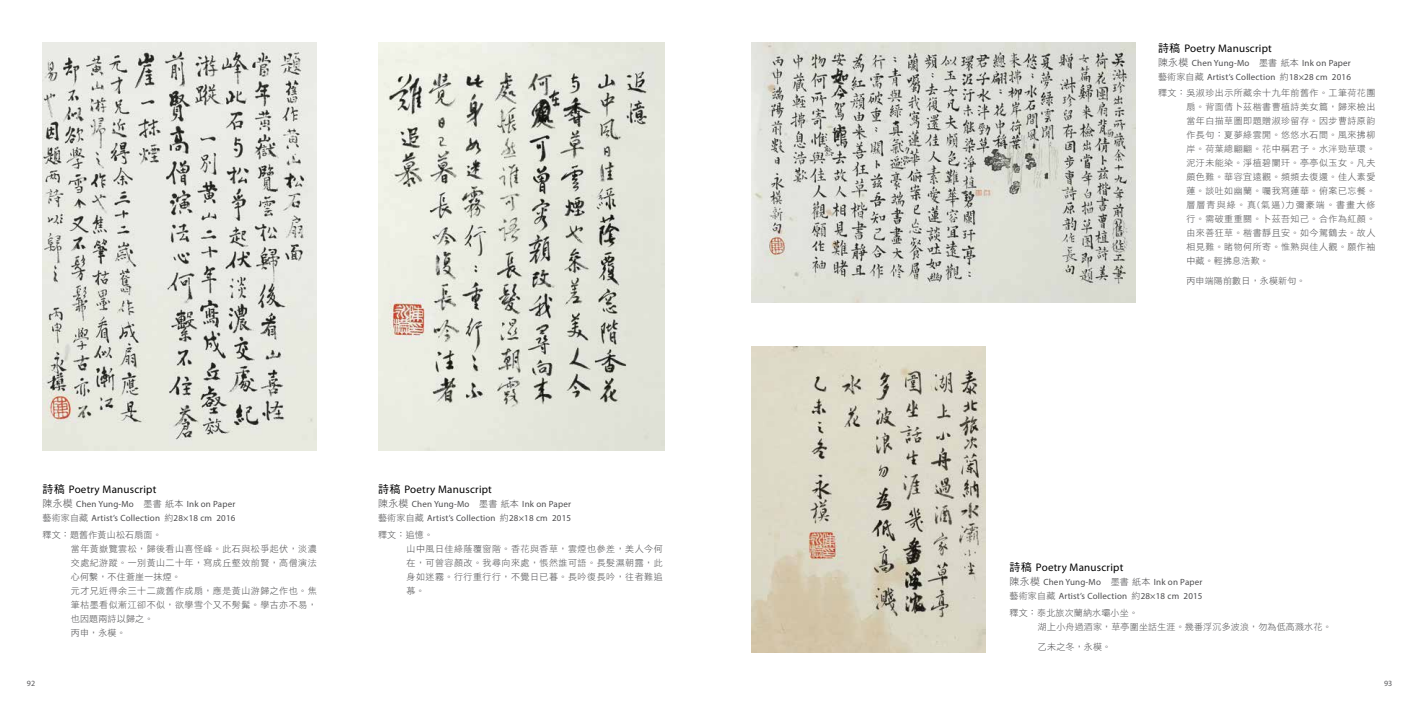
<style>
.page{position:relative;width:1418px;height:709px;background:#fff}
.page>*{position:absolute;margin:0;border:0;box-sizing:border-box;transform-origin:0 0}
.t1{font:11px "Myriad Pro";letter-spacing:.02em;color:#000}
.t2{font:9px/14px "DF Hei Std W3";letter-spacing:.05em;color:#4c4c4e}
.t3{font:9px/14px "Myriad Pro";letter-spacing:.02em;color:#4c4c4e}
.t4{font:9px/14px "DF Hei Std W3";letter-spacing:.02em;color:#4c4c4e}
.t5{font:8px "Myriad Pro";color:#58585b}
.s1{font-family:"DF Hei Std W5"}
.s2{font-family:"DF Hei Std W3";font-size:10px}
.s3{font-family:"DF Hei Std W3"}
</style>
<div class="page">
<img style="left:43px;top:43px;width:273px;height:408px">
<img style="left:378px;top:43px;width:286px;height:407px">
<img style="left:751px;top:347px;width:234px;height:305px">
<img style="left:751px;top:43px;width:384px;height:259px">
<p class="t1" style="left:43px;top:482px;width:115px"><span class="s1">詩稿</span> Poetry Manuscript</p>
<p class="t3" style="left:43px;top:496px;width:194px"><span class="s2">陳永模</span> Chen Yung-Mo <span class="s3">墨書 紙本</span> Ink on Paper<span class="s3">藝術家自藏</span> Artist’s Collection <span class="s3">約</span>28×18 cm 2016</p>
<p class="t2" style="left:71px;top:527px;width:247px;text-indent:-28px">釋文：題舊作黃山松石扇面。<br>當年黃嶽覽雲松，歸後看山喜怪峰。此石與松爭起伏，淡濃交處紀游蹤。一別黃山二十年，寫成丘壑效前賢，高僧演法心何繫，不住蒼崖一抹煙。<br>元才兄近得余三十二歲舊作成扇，應是黃山游歸之作也。焦筆枯墨看似漸江卻不似，欲學雪个又不髣髴。學古亦不易，也因題兩詩以歸之。<br>丙申，永模。</p>
<p class="t1" style="left:378px;top:482px;width:115px"><span class="s1">詩稿</span> Poetry Manuscript</p>
<p class="t3" style="left:378px;top:496px;width:194px"><span class="s2">陳永模</span> Chen Yung-Mo <span class="s3">墨書 紙本</span> Ink on Paper<span class="s3">藝術家自藏</span> Artist’s Collection <span class="s3">約</span>28×18 cm 2015</p>
<p class="t2" style="left:406px;top:527px;width:258px;text-indent:-28px">釋文：追憶。<br>山中風日佳綠蔭覆窗階。香花與香草，雲煙也參差，美人今何在，可曾容顏改。我尋向來處，悵然誰可語。長髮濕朝露，此身如迷霧。行行重行行，不覺日已暮。長吟復長吟，往者難追慕。</p>
<p class="t1" style="left:1157px;top:41px;width:115px"><span class="s1">詩稿</span> Poetry Manuscript</p>
<p class="t3" style="left:1157px;top:55px;width:194px"><span class="s2">陳永模</span> Chen Yung-Mo <span class="s3">墨書 紙本</span> Ink on Paper<span class="s3">藝術家自藏</span> Artist’s Collection <span class="s3">約</span>18×28 cm 2016</p>
<p class="t2" style="left:1186px;top:86px;width:191px;text-align:justify;text-indent:-28px">釋文：吳淑珍出示所藏余十九年前舊作。工筆荷花團扇。背面倩卜茲楷書曹植詩美女篇，歸來檢出當年白描草圖即題贈淑珍留存。因步曹詩原韵作長句：夏夢綠雲閒。悠悠水石間。風來拂柳岸。荷葉總翩翩。花中稱君子。水泮勁草環。泥汙未能染。淨植碧闌玕。亭亭似玉女。凡夫頗色難。華容宜遠觀。頻頻去復還。佳人素愛蓮。談吐如幽蘭。囑我寫蓮華。俯案已忘餐。層層青與綠。真(氣逼)力彌豪端。書畫大修行。需破重重關。卜茲吾知己。合作為紅顏。由來善狂草。楷書靜且安。如今駕鶴去。故人相見難。睹物何所寄。惟熟與佳人觀。願作袖中藏。輕拂息浩歎。</p>
<p class="t4" style="left:1186px;top:274px;width:121px">丙申端陽前數日，永模新句。</p>
<p class="t1" style="left:1009px;top:560px;width:115px"><span class="s1">詩稿</span> Poetry Manuscript</p>
<p class="t3" style="left:1009px;top:575px;width:194px"><span class="s2">陳永模</span> Chen Yung-Mo <span class="s3">墨書 紙本</span> Ink on Paper<span class="s3">藝術家自藏</span> Artist’s Collection <span class="s3">約</span>28×18 cm 2015</p>
<p class="t4" style="left:1037px;top:605px;width:295px;text-indent:-28px">釋文：泰北旅次蘭納水壩小坐。<br>湖上小舟過酒家，草亭圍坐話生涯。幾番浮沉多波浪，勿為低高濺水花。</p>
<p class="t2" style="left:1037px;top:639px;width:75px">乙未之冬，永模。</p>
<p class="t5" style="left:27px;top:678px;width:10px">92</p>
<p class="t5" style="left:1383px;top:678px;width:10px">93</p>
</div>
